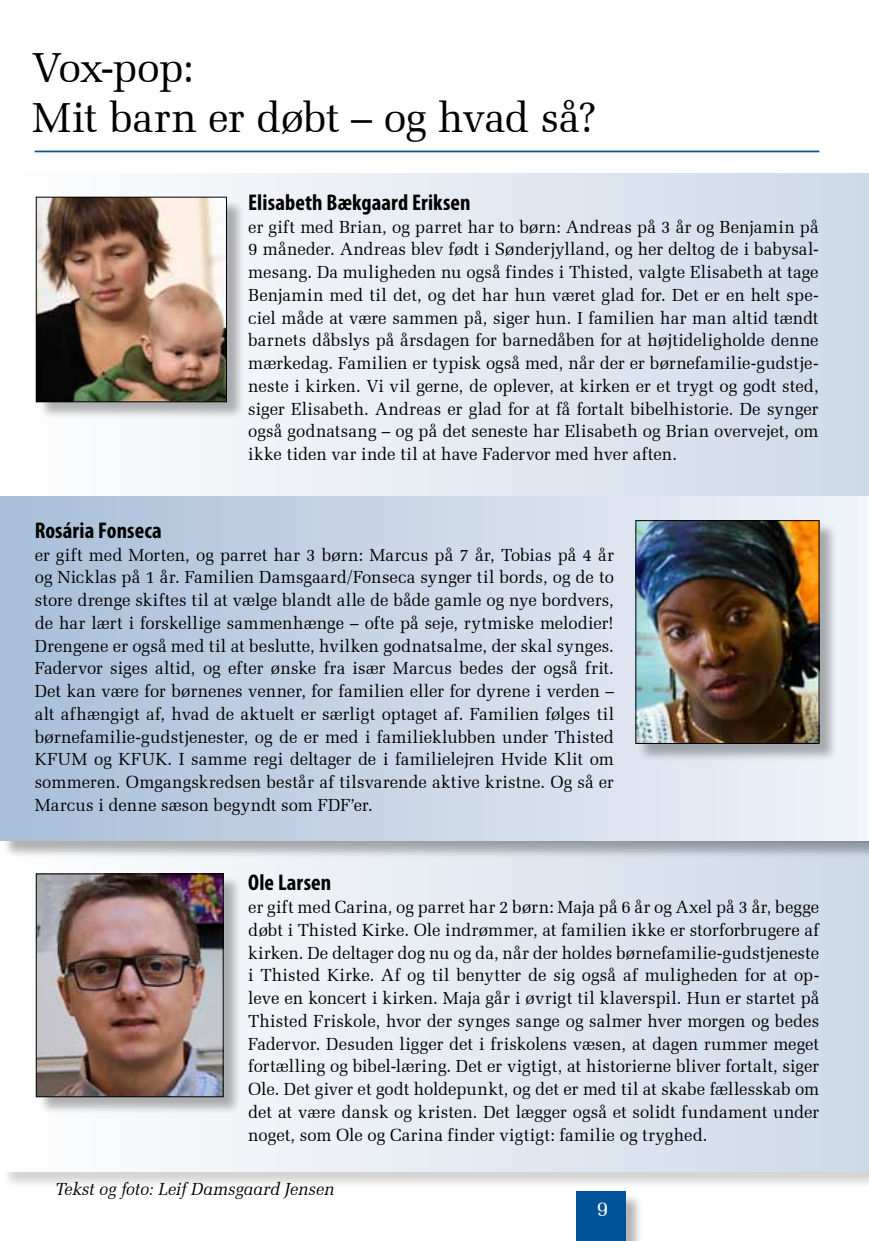
<style>
.page{position:relative;width:869px;height:1241px;background:#fff}
.page>*{position:absolute;margin:0;border:0;box-sizing:border-box;transform-origin:0 0}
.t1{font:42px/50.4px "Zapf Elliptical 711 BT";letter-spacing:-.015em;color:#000}
.t2{font:700 condensed 22.75px "Myriad Pro";letter-spacing:.005em;color:#000}
.t3{font:21px "Zapf Elliptical 711 BT";color:#fff}
.t4{font:17.5px/22.8px "Zapf Elliptical 711 BT";color:#000;text-align:justify}
.t5{font:italic 17.5px "Zapf Elliptical 711 BT";color:#000}
</style>
<div class="page">
<hr style="left:35px;top:150px;width:784px;height:2px;background:#005398">
<div style="left:0;top:174px;width:868px;height:997px;background:linear-gradient(to right,#fffefe,#cedae8)"></div>
<div style="left:37px;top:198px;width:207px;height:221px;background:#000;opacity:.3"></div>
<img style="left:38px;top:199px;width:187px;height:201px">
<div style="left:36px;top:197px;width:191px;height:205px;border:1px solid #000"></div>
<div style="left:37px;top:874px;width:204px;height:240px;background:#000;opacity:.3"></div>
<img style="left:38px;top:875px;width:183px;height:219px">
<div style="left:36px;top:873px;width:187px;height:223px;border:1px solid #000"></div>
<div style="left:1px;top:497px;width:867px;height:361px;background:#000;opacity:.3"></div>
<div style="left:0;top:496px;width:868px;height:344px;background:linear-gradient(to right,#a8bed7,#f1f3fa)"></div>
<div style="left:636px;top:521px;width:200px;height:240px;background:#000;opacity:.3"></div>
<img style="left:637px;top:522px;width:180px;height:219px">
<div style="left:635px;top:520px;width:184px;height:223px;border:1px solid #000"></div>
<div style="left:577px;top:1192px;width:67px;height:48px;background:#000;opacity:.3"></div>
<div style="left:575px;top:1191px;width:50px;height:49px;background:#005398"></div>
<h1 class="t1" style="left:32px;top:42px;width:565px">Vox-pop:<br>Mit barn er døbt – og hvad så?</h1>
<h2 class="t2" style="left:248px;top:188px;width:224px">Elisabeth Bækgaard Eriksen</h2>
<p class="t4" style="left:248px;top:215px;width:571px">er gift med Brian, og parret har to børn: Andreas på 3 år og Benjamin på 9 måneder. Andreas blev født i Sønderjylland, og her deltog de i babysal&shy;mesang. Da muligheden nu også findes i Thisted, valgte Elisabeth at tage Benjamin med til det, og det har hun været glad for. Det er en helt spe&shy;ciel måde at være sammen på, siger hun. I familien har man altid tændt barnets dåbslys på årsdagen for barnedåben for at højtideligholde denne mærkedag. Familien er typisk også med, når der er børnefamilie-gudstje&shy;neste i kirken. Vi vil gerne, de oplever, at kirken er et trygt og godt sted, siger Elisabeth. Andreas er glad for at få fortalt bibelhistorie. De synger også godnatsang – og på det seneste har Elisabeth og Brian overvejet, om ikke tiden var inde til at have Fadervor med hver aften.</p>
<h2 class="t2" style="left:35px;top:516px;width:128px">Rosária Fonseca</h2>
<p class="t4" style="left:35px;top:543px;width:580px">er gift med Morten, og parret har 3 børn: Marcus på 7 år, Tobias på 4 år og Nicklas på 1 år. Familien Damsgaard/Fonseca synger til bords, og de to store drenge skiftes til at vælge blandt alle de både gamle og nye bordvers, de har lært i forskellige sammenhænge – ofte på seje, rytmiske melodier!<br>Drengene er også med til at beslutte, hvilken godnatsalme, der skal synges.<br>Fadervor siges altid, og efter ønske fra især Marcus bedes der også frit.<br>Det kan være for børnenes venner, for familien eller for dyrene i verden – alt afhængigt af, hvad de aktuelt er særligt optaget af. Familien følges til børnefamilie-gudstjenester, og de er med i familieklubben under Thisted KFUM og KFUK. I samme regi deltager de i familielejren Hvide Klit om sommeren. Omgangskredsen består af tilsvarende aktive kristne. Og så er Marcus i denne sæson begyndt som FDF’er.</p>
<h2 class="t2" style="left:248px;top:868px;width:84px">Ole Larsen</h2>
<p class="t4" style="left:248px;top:895px;width:572px">er gift med Carina, og parret har 2 børn: Maja på 6 år og Axel på 3 år, begge døbt i Thisted Kirke. Ole indrømmer, at familien ikke er storforbrugere af kirken. De deltager dog nu og da, når der holdes børnefamilie-gudstjeneste i Thisted Kirke. Af og til benytter de sig også af muligheden for at op&shy;leve en koncert i kirken. Maja går i øvrigt til klaverspil. Hun er startet på Thisted Friskole, hvor der synges sange og salmer hver morgen og bedes Fadervor. Desuden ligger det i friskolens væsen, at dagen rummer meget fortælling og bibel-læring. Det er vigtigt, at historierne bliver fortalt, siger Ole. Det giver et godt holdepunkt, og det er med til at skabe fællesskab om det at være dansk og kristen. Det lægger også et solidt fundament under noget, som Ole og Carina finder vigtigt: familie og tryghed.</p>
<p class="t5" style="left:56px;top:1178px;width:280px">Tekst og foto: Leif Damsgaard Jensen</p>
<p class="t3" style="left:596px;top:1196px;width:13px">9</p>
</div>
